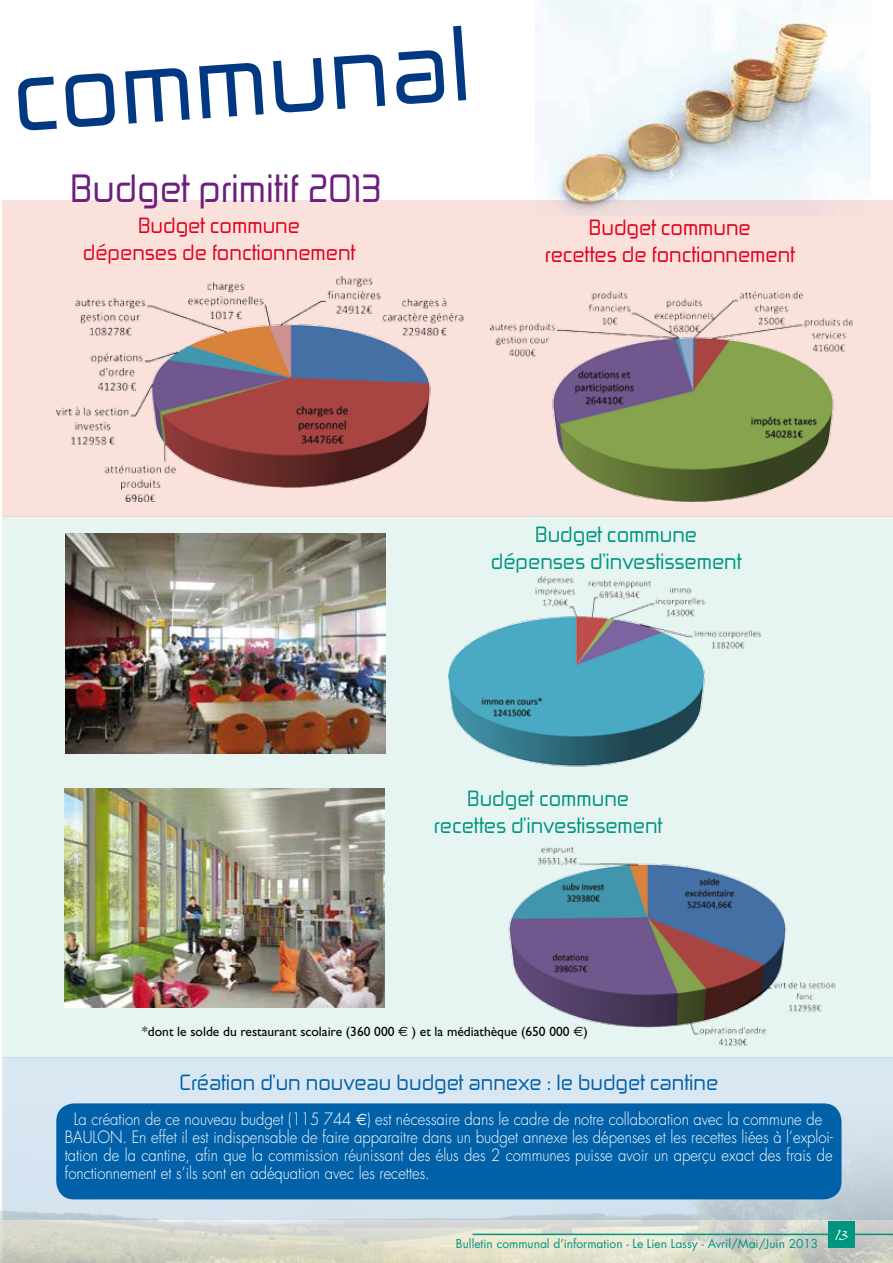
<style>
.page{position:relative;width:893px;height:1263px;background:#fff}
.page>*{position:absolute;margin:0;border:0;box-sizing:border-box;transform-origin:0 0}
.t1{font:102px "Zekton Rg";color:#003882}
.t2{font:37.5px "Zekton Rg";color:#6c1f7d}
.t3{font:21px/27px "Zekton Rg";color:#e2001a;text-align:center}
.t4{font:21px/27px "Zekton Rg";color:#00957e;text-align:center}
.t5{font:21px "Zekton Rg";color:#0061a9}
.t6{font:300 16.5px/18px "Futura";color:#fff;scale:.9 1}
.t7{font:13.5px "Gill Sans";color:#000}
.t8{font:12px "Futura";color:#00957e}
.t9{font:12px "Hans Hand";color:#fff}
.s1{font-family:"Euro Sans"}
.s2{font-family:"Euro Sans";font-weight:400}
</style>
<div class="page">
<img style="left:2px;top:1220px;width:891px;height:43px">
<hr style="left:472px;top:1233px;width:421px;height:2px;background:#00957e">
<div style="left:828px;top:1221px;width:27px;height:27px;background:#00957e"></div>
<img style="left:535px;top:0;width:336px;height:200px">
<svg style="left:2px;top:1057px;width:891px;height:163px;background:#d2e1ec"></svg>
<div style="left:2px;top:516px;width:891px;height:541px;background:#e6f4f2"></div>
<div style="left:2px;top:200px;width:891px;height:316px;background:#fbe1dc"></div>
<img style="left:56px;top:276px;width:408px;height:226px">
<img style="left:490px;top:292px;width:362px;height:210px">
<img style="left:508px;top:847px;width:328px;height:199px">
<img style="left:65px;top:788px;width:320px;height:219px">
<img style="left:66px;top:533px;width:320px;height:220px">
<img style="left:449px;top:576px;width:312px;height:191px">
<div style="left:56px;top:1103px;width:785px;height:96px;background:#0061a9;border-radius:18px"></div>
<h1 class="t1" style="left:7px;top:30px;width:461px;rotate:-4deg">communal</h1>
<h2 class="t2" style="left:70px;top:164px;width:313px">Budget primitif 2013</h2>
<p class="t3" style="left:83px;top:211px;width:274px">Budget commune<br>dépenses de fonctionnement</p>
<p class="t3" style="left:545px;top:213px;width:252px">Budget commune<br>recettes de fonctionnement</p>
<p class="t4" style="left:491px;top:520px;width:252px">Budget commune dépenses d’investissement</p>
<p class="t4" style="left:434px;top:784px;width:230px">Budget commune recettes d’investissement</p>
<p class="t7" style="left:142px;top:1023px;width:447px">*dont le solde du restaurant scolaire (360 000 <span class="s1">e</span> ) et la médiathèque (650 000 <span class="s1">e</span>)</p>
<p class="t5" style="left:180px;top:1068px;width:540px">Création d’un nouveau budget annexe : le budget cantine</p>
<p class="t6" style="left:65px;top:1110px;width:855px;text-indent:9px">La création de ce nouveau budget (115 744 <span class="s2">€</span>) est nécessaire dans le cadre de notre collaboration avec la commune de BAULON. En effet il est indispensable de faire apparaitre dans un budget annexe les dépenses et les recettes liées à l’exploi&shy;tation de la cantine, afin que la commission réunissant des élus des 2 communes puisse avoir un aperçu exact des frais de fonctionnement et s’ils sont en adéquation avec les recettes.</p>
<p class="t8" style="left:456px;top:1235px;width:364px">Bulletin communal d’information - Le Lien Lassy - Avril/Mai/Juin 2013</p>
<p class="t9" style="left:835px;top:1229px;width:14px">13</p>
</div>
